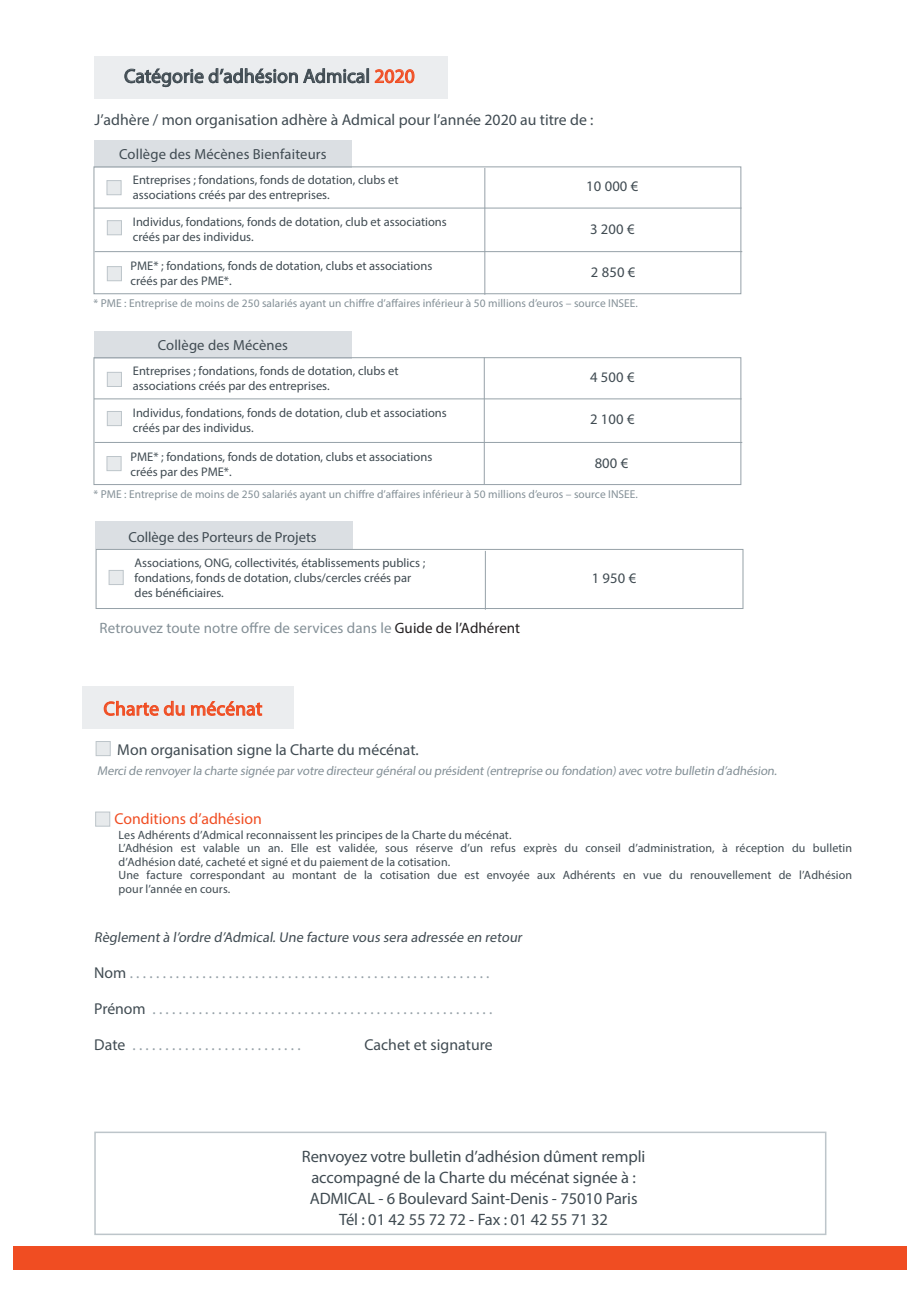
<style>
.page{position:relative;width:919px;height:1289px;background:#fff}
.page>*{position:absolute;margin:0;border:0;box-sizing:border-box;transform-origin:0 0}
.t1{font:19.5px "Myriad Pro";letter-spacing:.005em;color:#404b52}
.t2{font:19.5px "Myriad Pro";letter-spacing:.01em;color:#f04d22}
.t3{font:16.5px "Myriad Pro";letter-spacing:-.005em;color:#404b52}
.t4{font:15.75px "Myriad Pro";color:#96a1a8}
.t5{font:15.75px "Myriad Pro";color:#404b52}
.t6{font:15.75px "Myriad Pro";color:#f04d22}
.t7{font:15px "Myriad Pro";letter-spacing:.005em;color:#849097}
.t8{font:14.55px "Myriad Pro";letter-spacing:.01em;color:#404b52}
.t9{font:14.25px "Myriad Pro";color:#404b52}
.t10{font:12.75px "Myriad Pro";color:#849097}
.t11{font:12.45px/15px "Myriad Pro";color:#404b52}
.t12{font:12px/13.5px "Myriad Pro";letter-spacing:.005em;color:#404b52}
.t13{font:11.4px "Myriad Pro";letter-spacing:.005em;color:#849097}
.s1{color:#f04d22}
.s2{color:#231f20}
.s3{color:#404b52}
</style>
<div class="page">
<div style="left:13px;top:1246px;width:893px;height:23px;background:#f04d22"></div>
<div style="left:94px;top:56px;width:353px;height:43px;background:#ebedef"></div>
<svg style="left:124px;top:68px;width:241px;height:20px"></svg>
<div style="left:366px;top:68px;width:3px;height:15px;border:1px solid #404b52"></div>
<svg style="left:374px;top:69px;width:41px;height:14px"></svg>
<div style="left:82px;top:686px;width:211px;height:43px;background:#ebedef"></div>
<svg style="left:103px;top:700px;width:82px;height:16px"></svg>
<svg style="left:191px;top:701px;width:71px;height:15px"></svg>
<div style="left:96px;top:741px;width:15px;height:15px;background:#e7eaec;border:1px solid #bdc5ca"></div>
<div style="left:94px;top:1131px;width:732px;height:103px;border:2px solid #bdc5ca"></div>
<div style="left:95px;top:331px;width:256px;height:27px;background:#dbdfe3"></div>
<div style="left:96px;top:521px;width:257px;height:28px;background:#dbdfe3"></div>
<div style="left:94px;top:357px;width:647px;height:128px;border:1px solid #96a1a8"></div>
<div style="left:96px;top:549px;width:647px;height:60px;border:1px solid #96a1a8"></div>
<hr style="left:94px;top:398px;width:647px;height:1px;background:#96a1a8">
<hr style="left:484px;top:357px;width:1px;height:127px;background:#96a1a8">
<hr style="left:485px;top:551px;width:1px;height:58px;background:#96a1a8">
<div style="left:107px;top:372px;width:15px;height:15px;background:#e7eaec;border:1px solid #bdc5ca"></div>
<div style="left:107px;top:411px;width:15px;height:15px;background:#e7eaec;border:1px solid #bdc5ca"></div>
<div style="left:109px;top:570px;width:15px;height:15px;background:#e7eaec;border:1px solid #bdc5ca"></div>
<hr style="left:95px;top:442px;width:647px;height:1px;background:#96a1a8">
<div style="left:107px;top:456px;width:14px;height:15px;background:#e7eaec;border:1px solid #bdc5ca"></div>
<div style="left:95px;top:811px;width:15px;height:15px;background:#e7eaec;border:1px solid #bdc5ca"></div>
<div style="left:95px;top:140px;width:256px;height:28px;background:#dbdfe3"></div>
<div style="left:94px;top:166px;width:647px;height:128px;border:1px solid #96a1a8"></div>
<hr style="left:94px;top:208px;width:647px;height:1px;background:#96a1a8">
<div style="left:107px;top:266px;width:15px;height:15px;background:#e7eaec;border:1px solid #bdc5ca"></div>
<div style="left:107px;top:220px;width:15px;height:15px;background:#e7eaec;border:1px solid #bdc5ca"></div>
<hr style="left:95px;top:251px;width:647px;height:1px;background:#96a1a8">
<div style="left:107px;top:180px;width:14px;height:15px;background:#e7eaec;border:1px solid #bdc5ca"></div>
<hr style="left:484px;top:168px;width:1px;height:127px;background:#96a1a8">
<p class="t1" style="left:124px;top:64px;width:292px">Catégorie d’adhésion Admical <span class="s1">2020</span></p>
<p class="t5" style="left:95px;top:110px;width:500px">J’adhère / mon organisation adhère à Admical pour l’année 2020 au titre de :</p>
<p class="t8" style="left:119px;top:145px;width:209px">Collège des Mécènes Bienfaiteurs</p>
<p class="t11" style="left:133px;top:172px;width:267px">Entreprises ; fondations, fonds de dotation, clubs et</p>
<p class="t11" style="left:133px;top:187px;width:198px">associations créés par des entreprises.</p>
<p class="t11" style="left:133px;top:214px;width:315px">Individus, fondations, fonds de dotation, club et associations créés par des individus.</p>
<p class="t11" style="left:131px;top:258px;width:303px">PME* ; fondations, fonds de dotation, clubs et associations créés par des PME*.</p>
<p class="t8" style="left:586px;top:177px;width:54px">10 000 €</p>
<p class="t8" style="left:590px;top:220px;width:46px">3 200 €</p>
<p class="t8" style="left:590px;top:263px;width:46px">2 850 €</p>
<p class="t13" style="left:94px;top:296px;width:546px">* PME : Entreprise de moins de 250 salariés ayant un chiffre d’affaires inférieur à 50 millions d’euros – source INSEE.</p>
<p class="t8" style="left:158px;top:336px;width:132px">Collège des Mécènes</p>
<p class="t11" style="left:133px;top:363px;width:267px">Entreprises ; fondations, fonds de dotation, clubs et</p>
<p class="t11" style="left:133px;top:378px;width:198px">associations créés par des entreprises.</p>
<p class="t11" style="left:133px;top:405px;width:315px">Individus, fondations, fonds de dotation, club et associations créés par des individus.</p>
<p class="t11" style="left:131px;top:449px;width:303px">PME* ; fondations, fonds de dotation, clubs et associations créés par des PME*.</p>
<p class="t8" style="left:590px;top:368px;width:46px">4 500 €</p>
<p class="t8" style="left:590px;top:410px;width:46px">2 100 €</p>
<p class="t8" style="left:594px;top:454px;width:35px">800 €</p>
<p class="t13" style="left:94px;top:487px;width:546px">* PME : Entreprise de moins de 250 salariés ayant un chiffre d’affaires inférieur à 50 millions d’euros – source INSEE.</p>
<p class="t8" style="left:128px;top:528px;width:190px">Collège des Porteurs de Projets</p>
<p class="t11" style="left:135px;top:555px;width:292px">Associations, ONG, collectivités, établissements publics ; fondations, fonds de dotation, clubs/cercles créés par</p>
<p class="t11" style="left:135px;top:585px;width:91px">des bénéficiaires.</p>
<p class="t7" style="left:99px;top:619px;width:422px">Retrouvez toute notre offre de services dans le <span class="s2">Guide de l’Adhérent</span></p>
<p class="t8" style="left:591px;top:568px;width:46px">1 950 €</p>
<p class="t2" style="left:104px;top:696px;width:160px">Charte du mécénat</p>
<p class="t5" style="left:117px;top:740px;width:303px">Mon organisation signe la Charte du mécénat.</p>
<p class="t10" style="left:97px;top:762px;width:683px">Mercide renvoyerla charte signée parvotre directeurgénéralou président(entreprise ou fondation)avec votre bulletin d’adhésion.</p>
<p class="t6" style="left:115px;top:809px;width:149px">Conditions d’adhésion</p>
<p class="t12" style="left:118px;top:827px;width:394px">Les Adhérents d’Admical reconnaissent les principes de la Charte du mécénat.</p>
<p class="t12" style="left:118px;top:841px;width:735px">L’Adhésion est valable un an. Elle est validée, sous réserve d’un refus exprès du conseil d’administration, à réception du bulletin d’Adhésion daté, cacheté et signé et du paiement de la cotisation.</p>
<p class="t12" style="left:118px;top:868px;width:735px">Une facture correspondant au montant de la cotisation due est envoyée aux Adhérents en vue du renouvellement de l’Adhésion pour l’année en cours.</p>
<p class="t9" style="left:94px;top:928px;width:431px">Règlement à l’ordre d’Admical.Une facture vous sera adressée en retour</p>
<p class="t4" style="left:94px;top:963px;width:397px"><span class="s3">Nom</span> . . . . . . . . . . . . . . . . . . . . . . . . . . . . . . . . . . . . . . . . . . . . . . . . . . . . . . .</p>
<p class="t4" style="left:94px;top:999px;width:400px"><span class="s3">Prénom</span> . . . . . . . . . . . . . . . . . . . . . . . . . . . . . . . . . . . . . . . . . . . . . . . . . . . .</p>
<p class="t4" style="left:94px;top:1035px;width:208px"><span class="s3">Date</span> . . . . . . . . . . . . . . . . . . . . . . . . . .</p>
<p class="t5" style="left:364px;top:1035px;width:130px">Cachet et signature</p>
<p class="t3" style="left:302px;top:1146px;width:345px">Renvoyez votre bulletin d’adhésion dûment rempli</p>
<p class="t3" style="left:311px;top:1167px;width:326px">accompagné de la Charte du mécénat signée à :</p>
<p class="t3" style="left:310px;top:1188px;width:329px">ADMICAL - 6 Boulevard Saint-Denis - 75010 Paris</p>
<p class="t3" style="left:339px;top:1209px;width:270px">Tél : 01 42 55 72 72 - Fax : 01 42 55 71 32</p>
</div>
